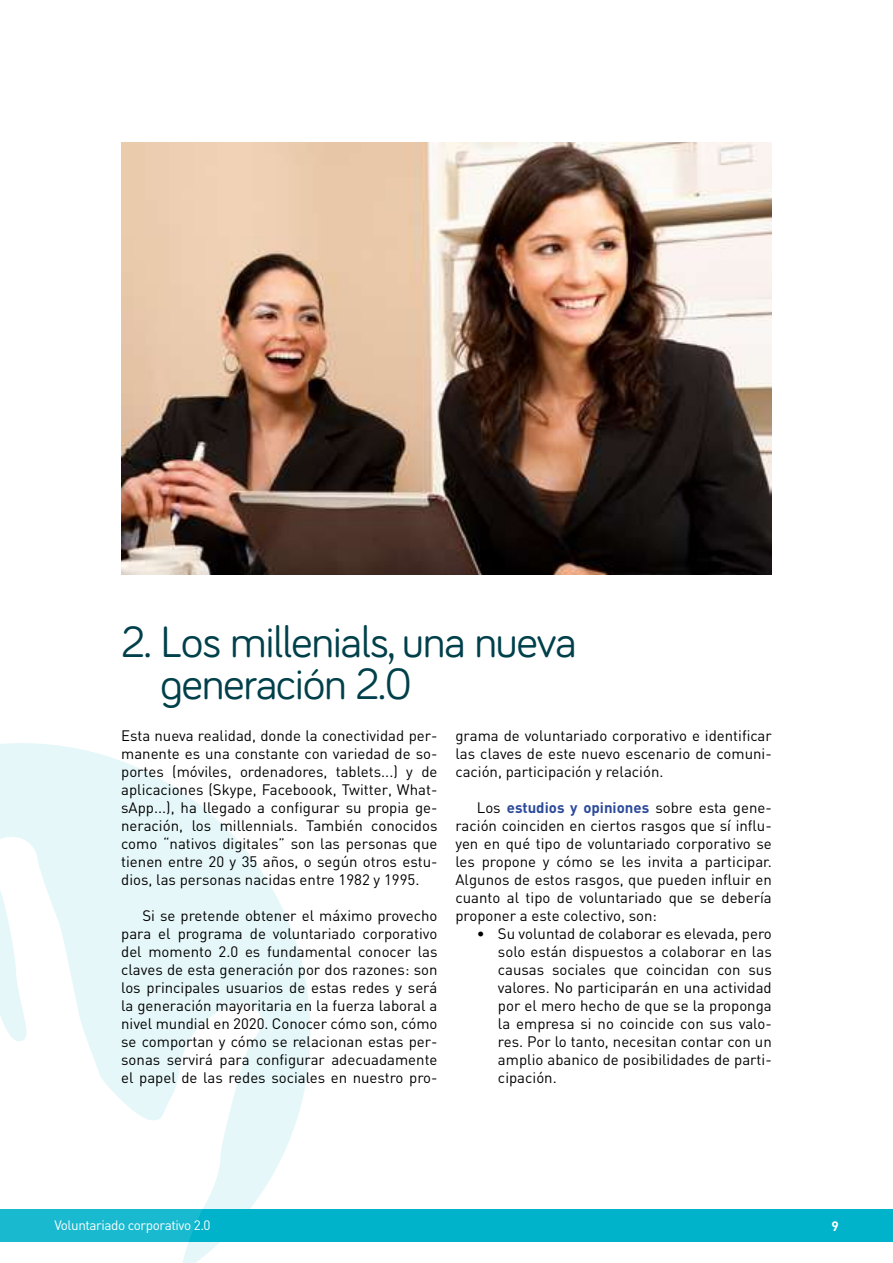
<style>
.page{position:relative;width:893px;height:1263px;background:#fff}
.page>*{position:absolute;margin:0;border:0;box-sizing:border-box;transform-origin:0 0}
.t1{font:45px/42px "Bariol";letter-spacing:-.02em;color:#00404a}
.t2{font:15px/18px "DIN";color:#000;text-align:justify}
.t3{font:13.5px "DIN";letter-spacing:-.03em;color:#fff}
.t4{font:700 13.5px "DIN";color:#fff}
.s1{font-weight:700;color:#2c4a9a}
</style>
<div class="page">
<div style="left:0;top:1209px;width:893px;height:33px;background:#00b3cb"></div>
<svg style="left:0;top:743px;width:310px;height:446px;fill:#e6f7f9"></svg>
<svg style="left:0;top:833px;width:264px;height:430px;fill:#e6f7f9"></svg>
<img style="left:121px;top:142px;width:651px;height:433px">
<h1 class="t1" style="left:160px;top:619px;width:418px;text-indent:-39px">2. Los millenials, una nueva generación 2.0</h1>
<p class="t2" style="left:121px;top:727px;width:318px">Esta nueva realidad, donde la conectividad per&shy;manente es una constante con variedad de so&shy;portes (móviles, ordenadores, tablets...) y de aplicaciones (Skype, Faceboook, Twitter, What&shy;sApp...), ha llegado a configurar su propia ge&shy;neración, los millennials. También conocidos como “nativos digitales” son las personas que tienen entre 20 y 35 años, o según otros estu&shy;dios, las personas nacidas entre 1982 y 1995.</p>
<p class="t2" style="left:121px;top:907px;width:318px;text-indent:21px">Si se pretende obtener el máximo provecho para el programa de voluntariado corporativo del momento 2.0 es fundamental conocer las claves de esta generación por dos razones: son los principales usuarios de estas redes y será la generación mayoritaria en la fuerza laboral a nivel mundial en 2020. Conocer cómo son, cómo se comportan y cómo se relacionan estas per&shy;sonas servirá para configurar adecuadamente el papel de las redes sociales en nuestro pro-</p>
<p class="t2" style="left:455px;top:727px;width:318px">grama de voluntariado corporativo e identificar las claves de este nuevo escenario de comuni&shy;cación, participación y relación.</p>
<p class="t2" style="left:455px;top:799px;width:318px;text-indent:21px">Los <span class="s1">estudios y opiniones</span> sobre esta gene&shy;ración coinciden en ciertos rasgos que sí influ&shy;yen en qué tipo de voluntariado corporativo se les propone y cómo se les invita a participar.<br>Algunos de estos rasgos, que pueden influir en cuanto al tipo de voluntariado que se debería proponer a este colectivo, son:</p>
<p class="t2" style="left:498px;top:925px;width:275px;text-indent:-21px">• Su voluntad de colaborar es elevada, pero solo están dispuestos a colaborar en las causas sociales que coincidan con sus valores. No participarán en una actividad por el mero hecho de que se la proponga la empresa si no coincide con sus valo&shy;res. Por lo tanto, necesitan contar con un amplio abanico de posibilidades de parti&shy;cipación.</p>
<p class="t3" style="left:54px;top:1217px;width:158px">Voluntariado corporativo 2.0</p>
<p class="t4" style="left:832px;top:1217px;width:9px">9</p>
</div>
